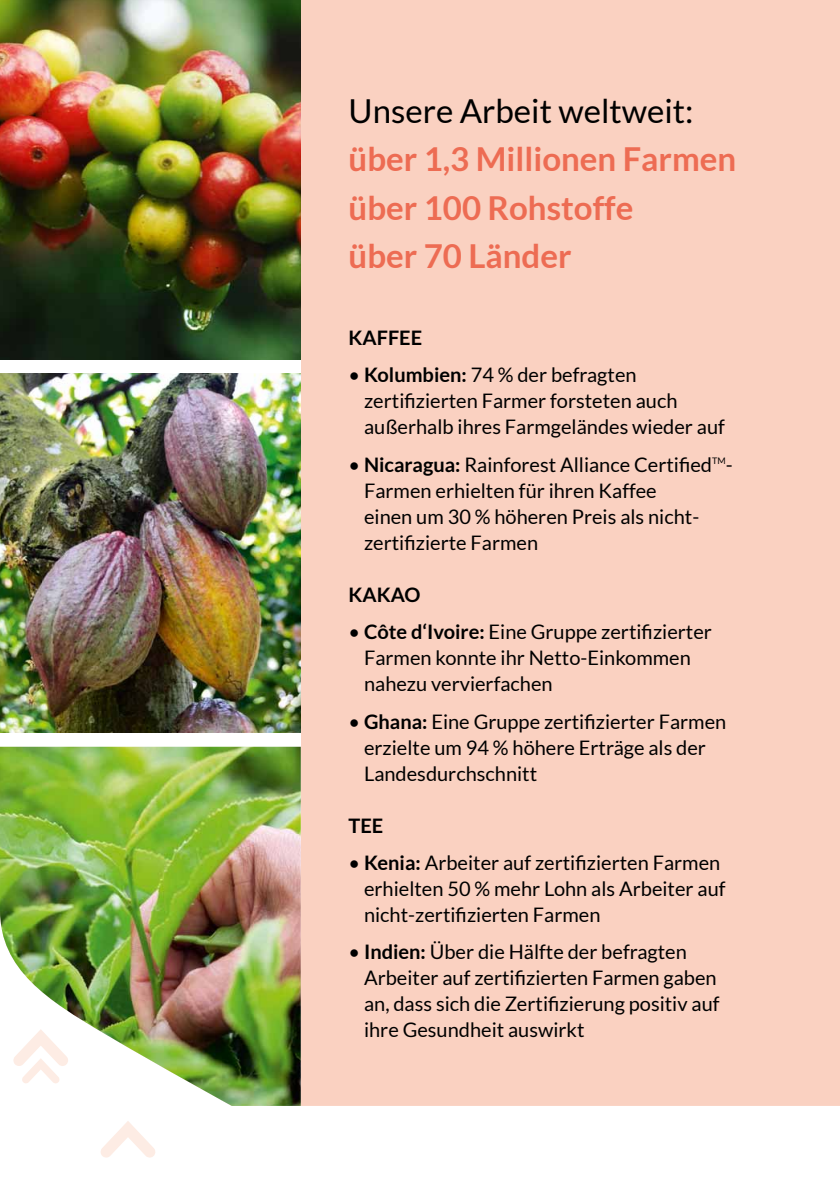
<style>
.page{position:relative;width:840px;height:1191px;background:#fff}
.page>*{position:absolute;margin:0;border:0;box-sizing:border-box;transform-origin:0 0}
.t1{font:700 33px/48.4px "Lato";color:#ed6c53}
.t2{font:33px "Lato";color:#000}
.t3{font:20px/26px "Lato";color:#000}
.t4{font:700 20px "Lato";color:#000}
.t5{font:9px "Lato";color:#000}
.s1{font-weight:700}
</style>
<div class="page">
<div style="left:300px;top:0;width:539px;height:1106px;background:#fad1c1"></div>
<img style="left:0;top:373px;width:300px;height:359px">
<img style="left:0;top:0;width:300px;height:359px">
<img style="left:0;top:746px;width:300px;height:360px">
<svg style="left:101px;top:1121px;width:54px;height:37px"></svg>
<svg style="left:13px;top:1029px;width:57px;height:54px"></svg>
<h1 class="t2" style="left:348px;top:93px;width:346px">Unsere Arbeit weltweit:</h1>
<h1 class="t1" style="left:348px;top:135px;width:389px">über 1,3 Millionen Farmen über 100 Rohstoffe<br>über 70 Länder</h1>
<p class="t4" style="left:348px;top:326px;width:75px">KAFFEE</p>
<p class="t3" style="left:364px;top:362px;width:362px;text-indent:-15px">• <span class="s1">Kolumbien:</span> 74 % der befragten zertifizierten Farmer forsteten auch außerhalb ihres Farmgeländes wieder auf</p>
<p class="t3" style="left:348px;top:451px;width:365px">• <span class="s1">Nicaragua:</span> Rainforest Alliance Certified</p>
<p class="t5" style="left:711px;top:455px;width:15px">TM</p>
<p class="t3" style="left:725px;top:451px;width:8px">-</p>
<p class="t3" style="left:364px;top:477px;width:336px">Farmen erhielten für ihren Kaffee einen um 30 % höheren Preis als nicht&shy;zertifizierte Farmen</p>
<p class="t4" style="left:348px;top:583px;width:73px">KAKAO</p>
<p class="t3" style="left:364px;top:619px;width:349px;text-indent:-15px">• <span class="s1">Côte d‘Ivoire:</span> Eine Gruppe zertifizierter<br>Farmen konnte ihr Netto-Einkommen nahezu vervierfachen</p>
<p class="t3" style="left:364px;top:708px;width:363px;text-indent:-15px">• <span class="s1">Ghana:</span> Eine Gruppe zertifizierter Farmen erzielte um 94 % höhere Erträge als der<br>Landesdurchschnitt</p>
<p class="t4" style="left:348px;top:814px;width:36px">TEE</p>
<p class="t3" style="left:364px;top:849px;width:363px;text-indent:-15px">• <span class="s1">Kenia:</span> Arbeiter auf zertifizierten Farmen erhielten 50 % mehr Lohn als Arbeiter auf nicht-zertifizierten Farmen</p>
<p class="t3" style="left:364px;top:939px;width:357px;text-indent:-15px">• <span class="s1">Indien:</span> Über die Hälfte der befragten Arbeiter auf zertifizierten Farmen gaben an, dass sich die Zertifizierung positiv auf ihre Gesundheit auswirkt</p>
</div>
